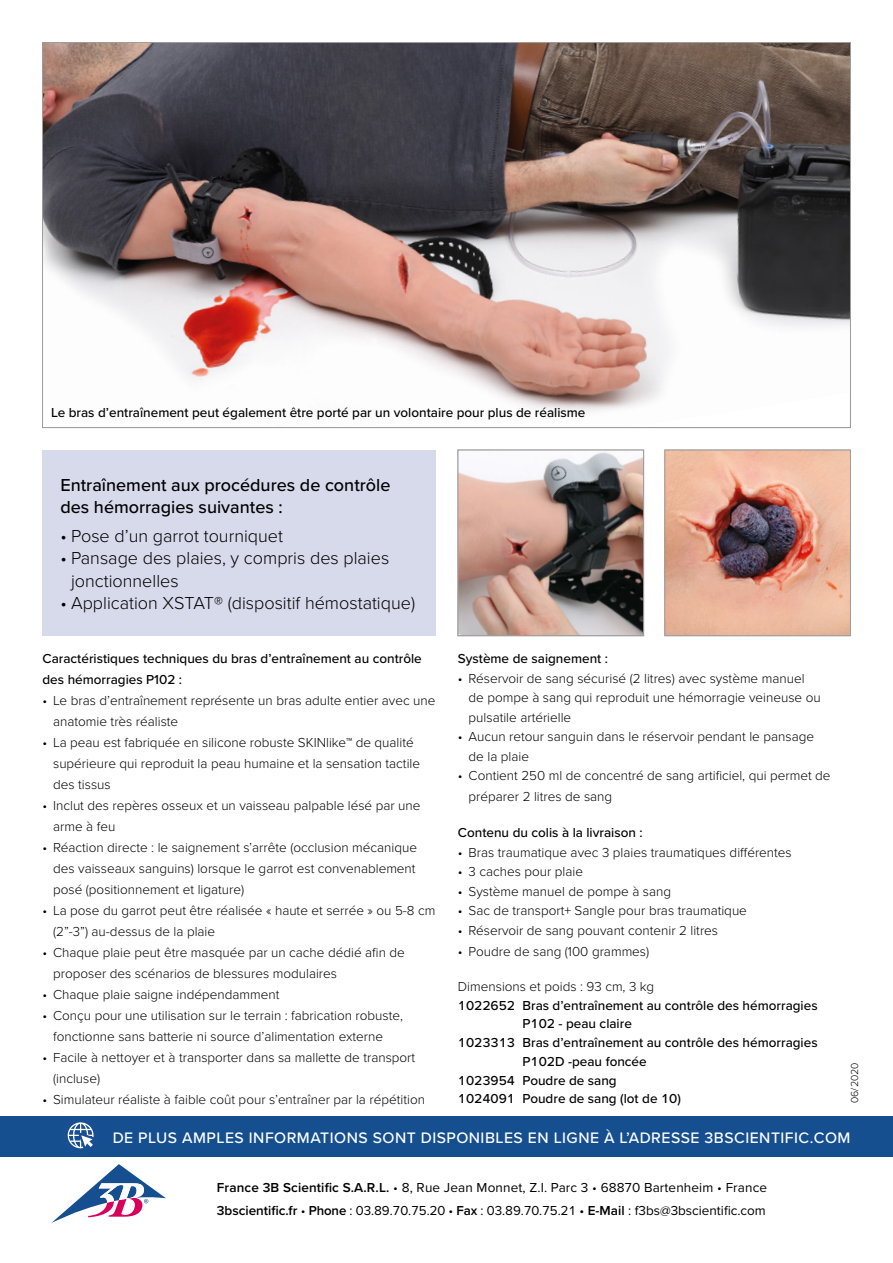
<style>
.page{position:relative;width:893px;height:1263px;background:#fff}
.page>*{position:absolute;margin:0;border:0;box-sizing:border-box;transform-origin:0 0}
.t1{font:300 18px/22.5px "Proxima Nova";color:#000}
.t2{font:500 18px/22.5px "Proxima Nova";color:#000}
.t3{font:500 15.75px "Proxima Nova";letter-spacing:.03em;color:#fff}
.t4{font:300 13.5px/21px "Proxima Nova";color:#000}
.t5{font:500 13.5px/21px "Proxima Nova";color:#000}
.t6{font:13.5px/22.5px "Proxima Nova";letter-spacing:.01em;color:#000}
.t7{font:300 10.5px "Proxima Nova";letter-spacing:.01em;color:#000}
.s1{font-weight:600}
.s2{font-weight:300}
</style>
<div class="page">
<img style="left:44px;top:44px;width:805px;height:368px">
<img style="left:460px;top:452px;width:182px;height:182px">
<img style="left:666px;top:452px;width:183px;height:182px">
<svg style="left:51px;top:1164px;width:115px;height:59px"></svg>
<div style="left:458px;top:450px;width:186px;height:186px;border:1px solid #9d9d9c"></div>
<div style="left:664px;top:450px;width:187px;height:186px;border:1px solid #9d9d9c"></div>
<div style="left:43px;top:450px;width:393px;height:186px;background:#d6daeb"></div>
<div style="left:0;top:1116px;width:893px;height:40px;background:#154f90"></div>
<svg style="left:67px;top:1122px;width:27px;height:27px"></svg>
<p class="t5" style="left:51px;top:402px;width:536px">Le bras d’entraînement peut également être porté par un volontaire pour plus de réalisme</p>
<h1 class="t2" style="left:60px;top:473px;width:332px">Entraînement aux procédures de contrôle des hémorragies suivantes :</h1>
<h1 class="t1" style="left:60px;top:524px;width:224px">• Pose d’un garrot tourniquet</h1>
<h1 class="t1" style="left:71px;top:546px;width:320px;text-indent:-11px">• Pansage des plaies, y compris des plaies jonctionnelles</h1>
<h1 class="t1" style="left:60px;top:591px;width:356px">• Application XSTAT® (dispositif hémostatique)</h1>
<p class="t5" style="left:43px;top:648px;width:381px">Caractéristiques techniques du bras d’entraînement au contrôle des hémorragies P102 :</p>
<p class="t4" style="left:53px;top:689px;width:384px;text-indent:-11px">• Le bras d’entraînement représente un bras adulte entier avec une anatomie très réaliste</p>
<p class="t4" style="left:53px;top:731px;width:368px;text-indent:-11px">• La peau est fabriquée en silicone robuste SKINlike™ de qualité supérieure qui reproduit la peau humaine et la sensation tactile des tissus</p>
<p class="t4" style="left:53px;top:794px;width:369px;text-indent:-11px">• Inclut des repères osseux et un vaisseau palpable lésé par une arme à feu</p>
<p class="t4" style="left:53px;top:836px;width:365px;text-align:justify;text-indent:-11px">• Réaction directe : le saignement s’arrête (occlusion mécanique des vaisseaux sanguins) lorsque le garrot est convenablement posé (positionnement et ligature)</p>
<p class="t4" style="left:53px;top:899px;width:384px;text-indent:-11px">• La pose du garrot peut être réalisée « haute et serrée » ou 5-8 cm (2”-3”) au-dessus de la plaie</p>
<p class="t4" style="left:53px;top:941px;width:353px;text-indent:-11px">• Chaque plaie peut être masquée par un cache dédié afin de proposer des scénarios de blessures modulaires</p>
<p class="t4" style="left:43px;top:983px;width:238px">• Chaque plaie saigne indépendamment</p>
<p class="t4" style="left:53px;top:1004px;width:351px;text-indent:-11px">• Conçu pour une utilisation sur le terrain : fabrication robuste, fonctionne sans batterie ni source d’alimentation externe</p>
<p class="t4" style="left:53px;top:1047px;width:364px;text-indent:-11px">• Facile à nettoyer et à transporter dans sa mallette de transport (incluse)</p>
<p class="t4" style="left:43px;top:1089px;width:384px">• Simulateur réaliste à faible coût pour s’entraîner par la répétition</p>
<p class="t5" style="left:458px;top:648px;width:152px">Système de saignement :</p>
<p class="t4" style="left:469px;top:668px;width:354px;line-height:19.5px;text-indent:-11px">• Réservoir de sang sécurisé (2 litres) avec système manuel de pompe à sang qui reproduit une hémorragie veineuse ou pulsatile artérielle</p>
<p class="t4" style="left:469px;top:726px;width:347px;line-height:19.5px;text-indent:-11px">• Aucun retour sanguin dans le réservoir pendant le pansage de la plaie</p>
<p class="t4" style="left:469px;top:764px;width:363px;text-indent:-11px">• Contient 250 ml de concentré de sang artificiel, qui permet de préparer 2 litres de sang</p>
<p class="t5" style="left:458px;top:822px;width:186px">Contenu du colis à la livraison :</p>
<p class="t4" style="left:458px;top:841px;width:335px">• Bras traumatique avec 3 plaies traumatiques différentes</p>
<p class="t4" style="left:458px;top:860px;width:127px">• 3 caches pour plaie</p>
<p class="t4" style="left:458px;top:880px;width:215px">• Système manuel de pompe à sang</p>
<p class="t4" style="left:458px;top:899px;width:290px">• Sac de transport+ Sangle pour bras traumatique</p>
<p class="t4" style="left:458px;top:919px;width:262px">• Réservoir de sang pouvant contenir 2 litres</p>
<p class="t4" style="left:458px;top:940px;width:193px">• Poudre de sang (100 grammes)</p>
<p class="t4" style="left:458px;top:975px;width:198px">Dimensions et poids : 93 cm, 3 kg</p>
<p class="t5" style="left:458px;top:994px;width:361px">1022652 Bras d’entraînement au contrôle des hémorragies</p>
<p class="t5" style="left:522px;top:1013px;width:111px">P102 - peau claire</p>
<p class="t5" style="left:458px;top:1032px;width:361px">1023313 Bras d’entraînement au contrôle des hémorragies</p>
<p class="t5" style="left:522px;top:1050px;width:126px">P102D -peau foncée</p>
<p class="t5" style="left:458px;top:1069px;width:160px">1023954 Poudre de sang</p>
<p class="t5" style="left:458px;top:1088px;width:224px">1024091 Poudre de sang (lot de 10)</p>
<p class="t7" style="left:847px;top:1103px;width:43px;rotate:-90deg">06/2020</p>
<p class="t3" style="left:113px;top:1125px;width:739px">DE PLUS AMPLES INFORMATIONS SONT DISPONIBLES EN LIGNE À L’ADRESSE 3BSCIENTIFIC.COM</p>
<p class="t6" style="left:217px;top:1176px;width:552px"><span class="s1">France 3B Scientific S.A.R.L.</span> <span class="s2">•</span> 8, Rue Jean Monnet, Z.I. Parc 3 <span class="s2">•</span> 68870 Bartenheim <span class="s2">•</span> France<br><span class="s1">3bscientific.fr</span> <span class="s2">•</span> <span class="s1">Phone</span> : 03.89.70.75.20 <span class="s2">•</span> <span class="s1">Fax</span> : 03.89.70.75.21 • <span class="s1">E-Mail</span> : f3bs@3bscientific.com</p>
</div>
